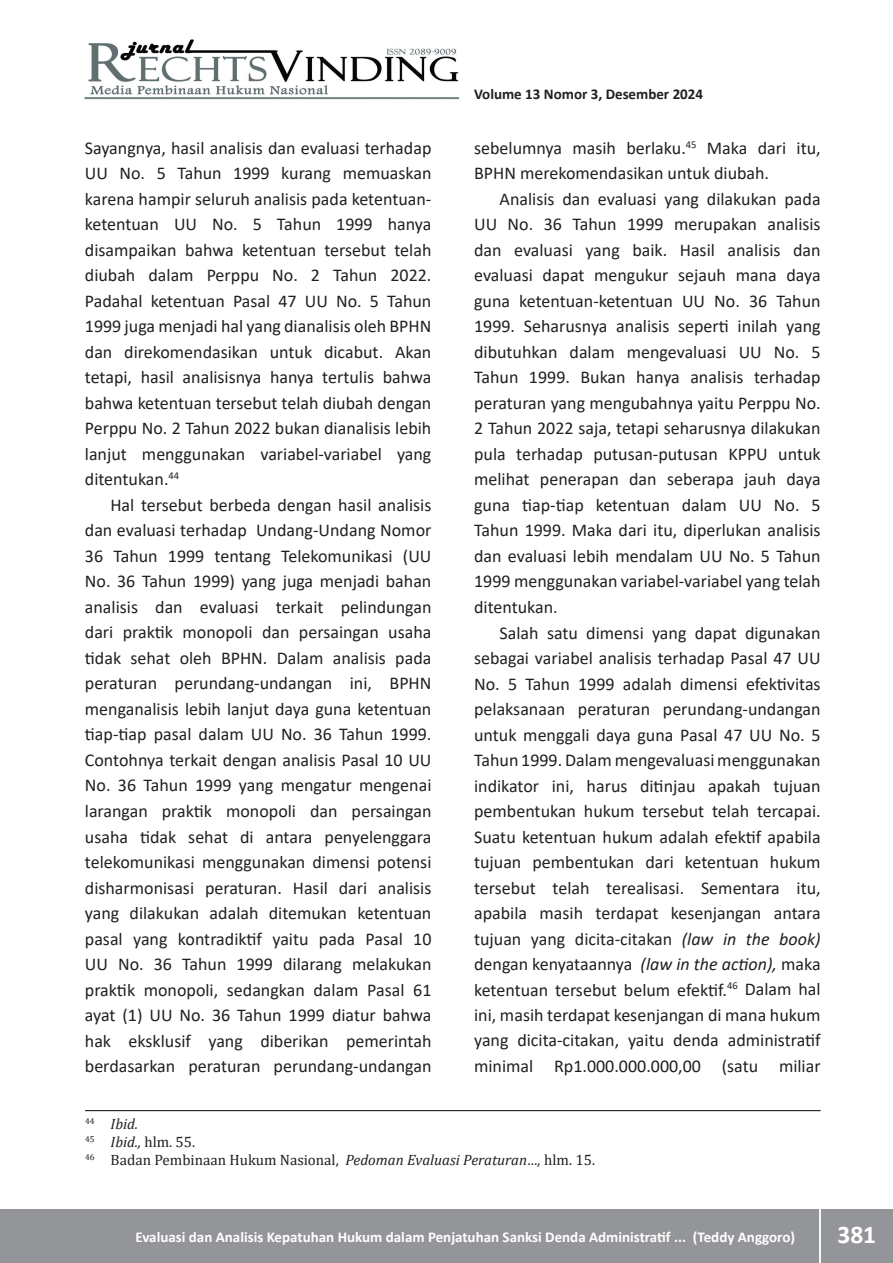
<style>
.page{position:relative;width:893px;height:1263px;background:#fff}
.page>*{position:absolute;margin:0;border:0;box-sizing:border-box;transform-origin:0 0}
.t1{font:700 25.5px "Calibri";color:#fff}
.t2{font:18px/25.5px "Calibri";color:#231f20;text-align:justify}
.t3{font:700 15px "Calibri";color:#fff}
.t4{font:15px/18px "Cambria";color:#231f20}
.t5{font:700 15px "Calibri";color:#231f20}
.s1{font-style:italic}
</style>
<div class="page">
<div style="left:0;top:1209px;width:893px;height:54px;background:#939598"></div>
<hr style="left:819px;top:1206px;width:2px;height:57px;background:#fff">
<img style="left:85px;top:39px;width:375px;height:60px">
<hr style="left:85px;top:1110px;width:736px;height:1px;background:#231f20">
<p class="t2" style="left:85px;top:135px;width:348px">Sayangnya, hasil analisis dan evaluasi terhadap UU No. 5 Tahun 1999 kurang memuaskan karena hampir seluruh analisis pada ketentuan&shy;ketentuan UU No. 5 Tahun 1999 hanya disampaikan bahwa ketentuan tersebut telah diubah dalam Perppu No. 2 Tahun 2022.<br>Padahal ketentuan Pasal 47 UU No. 5 Tahun 1999 juga menjadi hal yang dianalisis oleh BPHN dan direkomendasikan untuk dicabut. Akan tetapi, hasil analisisnya hanya tertulis bahwa bahwa ketentuan tersebut telah diubah dengan Perppu No. 2 Tahun 2022 bukan dianalisis lebih lanjut menggunakan variabel-variabel yang ditentukan.<sup>44</sup></p>
<p class="t2" style="left:85px;top:492px;width:348px;text-indent:26px">Hal tersebut berbeda dengan hasil analisis dan evaluasi terhadap Undang-Undang Nomor 36 Tahun 1999 tentang Telekomunikasi (UU No. 36 Tahun 1999) yang juga menjadi bahan analisis dan evaluasi terkait pelindungan dari praktik monopoli dan persaingan usaha tidak sehat oleh BPHN. Dalam analisis pada peraturan perundang-undangan ini, BPHN menganalisis lebih lanjut daya guna ketentuan tiap-tiap pasal dalam UU No. 36 Tahun 1999.<br>Contohnya terkait dengan analisis Pasal 10 UU No. 36 Tahun 1999 yang mengatur mengenai larangan praktik monopoli dan persaingan usaha tidak sehat di antara penyelenggara telekomunikasi menggunakan dimensi potensi disharmonisasi peraturan. Hasil dari analisis yang dilakukan adalah ditemukan ketentuan pasal yang kontradiktif yaitu pada Pasal 10<br>UU No. 36 Tahun 1999 dilarang melakukan praktik monopoli, sedangkan dalam Pasal 61 ayat (1) UU No. 36 Tahun 1999 diatur bahwa hak eksklusif yang diberikan pemerintah berdasarkan peraturan perundang-undangan</p>
<p class="t5" style="left:474px;top:84px;width:230px">Volume 13 Nomor 3, Desember 2024</p>
<p class="t2" style="left:474px;top:135px;width:348px">sebelumnya masih berlaku.<sup>45</sup> Maka dari itu,<br>BPHN merekomendasikan untuk diubah.</p>
<p class="t2" style="left:474px;top:186px;width:348px;text-indent:26px">Analisis dan evaluasi yang dilakukan pada UU No. 36 Tahun 1999 merupakan analisis dan evaluasi yang baik. Hasil analisis dan evaluasi dapat mengukur sejauh mana daya guna ketentuan-ketentuan UU No. 36 Tahun 1999. Seharusnya analisis seperti inilah yang dibutuhkan dalam mengevaluasi UU No. 5<br>Tahun 1999. Bukan hanya analisis terhadap peraturan yang mengubahnya yaitu Perppu No.<br>2 Tahun 2022 saja, tetapi seharusnya dilakukan pula terhadap putusan-putusan KPPU untuk melihat penerapan dan seberapa jauh daya guna tiap-tiap ketentuan dalam UU No. 5<br>Tahun 1999. Maka dari itu, diperlukan analisis dan evaluasi lebih mendalam UU No. 5 Tahun 1999 menggunakan variabel-variabel yang telah ditentukan.</p>
<p class="t2" style="left:474px;top:619px;width:348px;text-indent:26px">Salah satu dimensi yang dapat digunakan sebagai variabel analisis terhadap Pasal 47 UU No. 5 Tahun 1999 adalah dimensi efektivitas pelaksanaan peraturan perundang-undangan untuk menggali daya guna Pasal 47 UU No. 5<br>Tahun 1999. Dalam mengevaluasi menggunakan indikator ini, harus ditinjau apakah tujuan pembentukan hukum tersebut telah tercapai.<br>Suatu ketentuan hukum adalah efektif apabila tujuan pembentukan dari ketentuan hukum tersebut telah terealisasi. Sementara itu, apabila masih terdapat kesenjangan antara tujuan yang dicita-citakan <span class="s1">(law in the book) </span>dengan kenyataannya <span class="s1">(law in the action),</span> maka ketentuan tersebut belum efektif.<sup>46</sup> Dalam hal ini, masih terdapat kesenjangan di mana hukum yang dicita-citakan, yaitu denda administratif minimal Rp1.000.000.000,00 (satu miliar</p>
<p class="t4" style="left:85px;top:1115px;width:512px"><sup>44</sup> <span class="s1">Ibid.<br></span><sup>45</sup> <span class="s1">Ibid.,</span> hlm. 55.<br><sup>46</sup> Badan Pembinaan Hukum Nasional, <span class="s1">Pedoman Evaluasi Peraturan…,</span> hlm. 15.</p>
<p class="t3" style="left:135px;top:1227px;width:661px">Evaluasi dan Analisis Kepatuhan Hukum dalam Penjatuhan Sanksi Denda Administratif ... (Teddy Anggoro)</p>
<h1 class="t1" style="left:837px;top:1216px;width:40px">381</h1>
</div>
